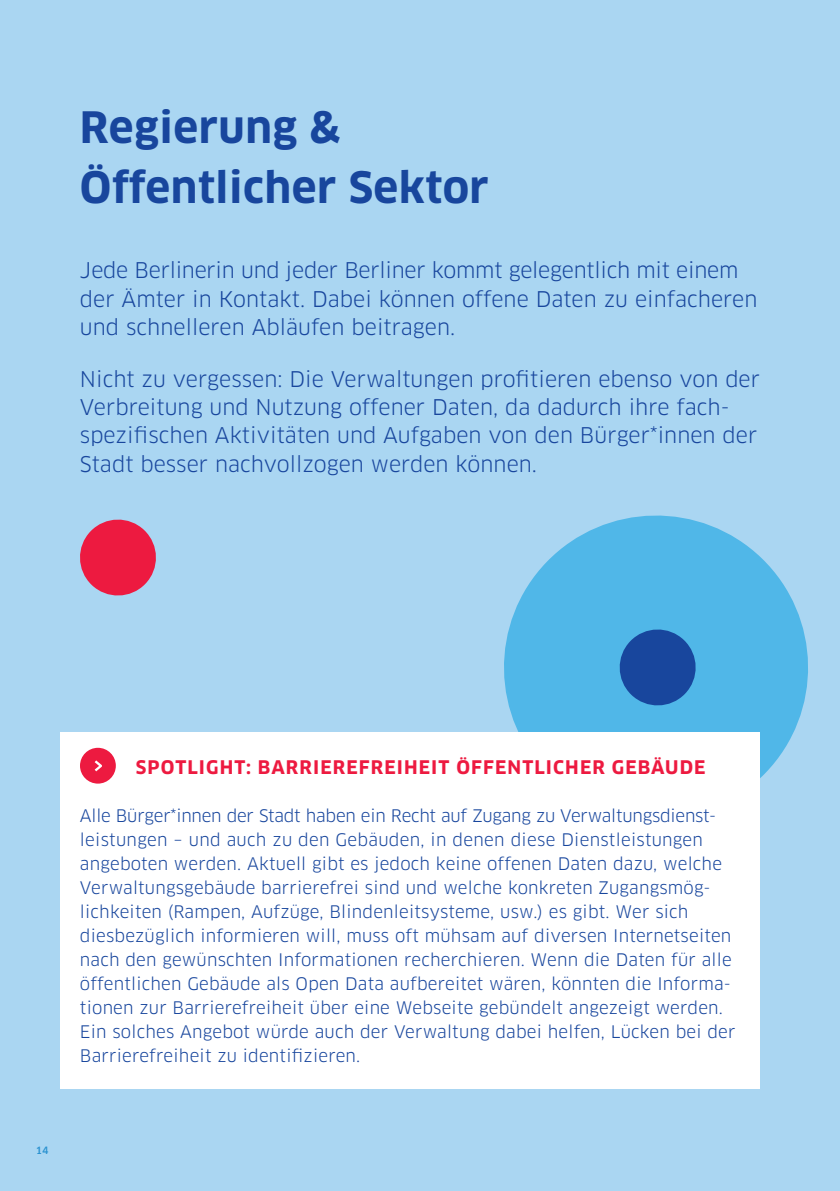
<style>
.page{position:relative;width:840px;height:1191px;background:#fff}
.page>*{position:absolute;margin:0;border:0;box-sizing:border-box;transform-origin:0 0}
.t1{font:700 42.2px/60px "Clan Pro";letter-spacing:.01em;color:#18469d}
.t2{font:21.2px/28.2px "Clan Pro";letter-spacing:.005em;color:#18469d}
.t3{font:700 18.4px "Clan Pro";letter-spacing:.06em;color:#ed1a40}
.t4{font:17px/24px "Clan Pro";letter-spacing:.01em;color:#18469d}
.t5{font:500 9.8px "Clan Pro";color:#2a92d0}
</style>
<div class="page">
<div style="left:0;top:0;width:839px;height:1191px;background:#aad6f2"></div>
<svg style="left:504px;top:515px;width:304px;height:320px;fill:#50b7e8"></svg>
<svg style="left:615px;top:625px;width:84px;height:84px;background:#2c6eb7"></svg>
<svg style="left:80px;top:519px;width:76px;height:77px"></svg>
<div style="left:60px;top:732px;width:699px;height:357px;background:#fff"></div>
<div style="left:80px;top:748px;width:36px;height:35px;background:#ed1a40;border-radius:50%"></div>
<svg style="left:95px;top:760px;width:7px;height:11px"></svg>
<h1 class="t1" style="left:80px;top:98px;width:410px">Regierung &amp;<br>Öffentlicher Sektor</h1>
<p class="t2" style="left:80px;top:256px;width:678px">Jede Berlinerin und jeder Berliner kommt gelegentlich mit einem der Ämter in Kontakt. Dabei können offene Daten zu einfacheren und schnelleren Abläufen beitragen.</p>
<p class="t2" style="left:80px;top:365px;width:681px">Nicht zu vergessen: Die Verwaltungen profitieren ebenso von der Verbreitung und Nutzung offener Daten, da dadurch ihre fach&shy;spezifischen Aktivitäten und Aufgaben von den Bürger*innen der Stadt besser nachvollzogen werden können.</p>
<p class="t3" style="left:136px;top:757px;width:571px">SPOTLIGHT: BARRIEREFREIHEIT ÖFFENTLICHER GEBÄUDE</p>
<p class="t4" style="left:80px;top:804px;width:656px">Alle Bürger*innen der Stadt haben ein Recht auf Zugang zu Verwaltungsdienst&shy;leistungen – und auch zu den Gebäuden, in denen diese Dienstleistungen angeboten werden. Aktuell gibt es jedoch keine offenen Daten dazu, welche Verwaltungsgebäude barrierefrei sind und welche konkreten Zugangsmög&shy;lichkeiten (Rampen, Aufzüge, Blindenleitsysteme, usw.) es gibt. Wer sich diesbezüglich informieren will, muss oft mühsam auf diversen Internetseiten nach den gewünschten Informationen recherchieren. Wenn die Daten für alle öffentlichen Gebäude als Open Data aufbereitet wären, könnten die Informa&shy;tionen zur Barrierefreiheit über eine Webseite gebündelt angezeigt werden.<br>Ein solches Angebot würde auch der Verwaltung dabei helfen, Lücken bei der Barrierefreiheit zu identifizieren.</p>
<p class="t5" style="left:36px;top:1144px;width:14px">14</p>
</div>
